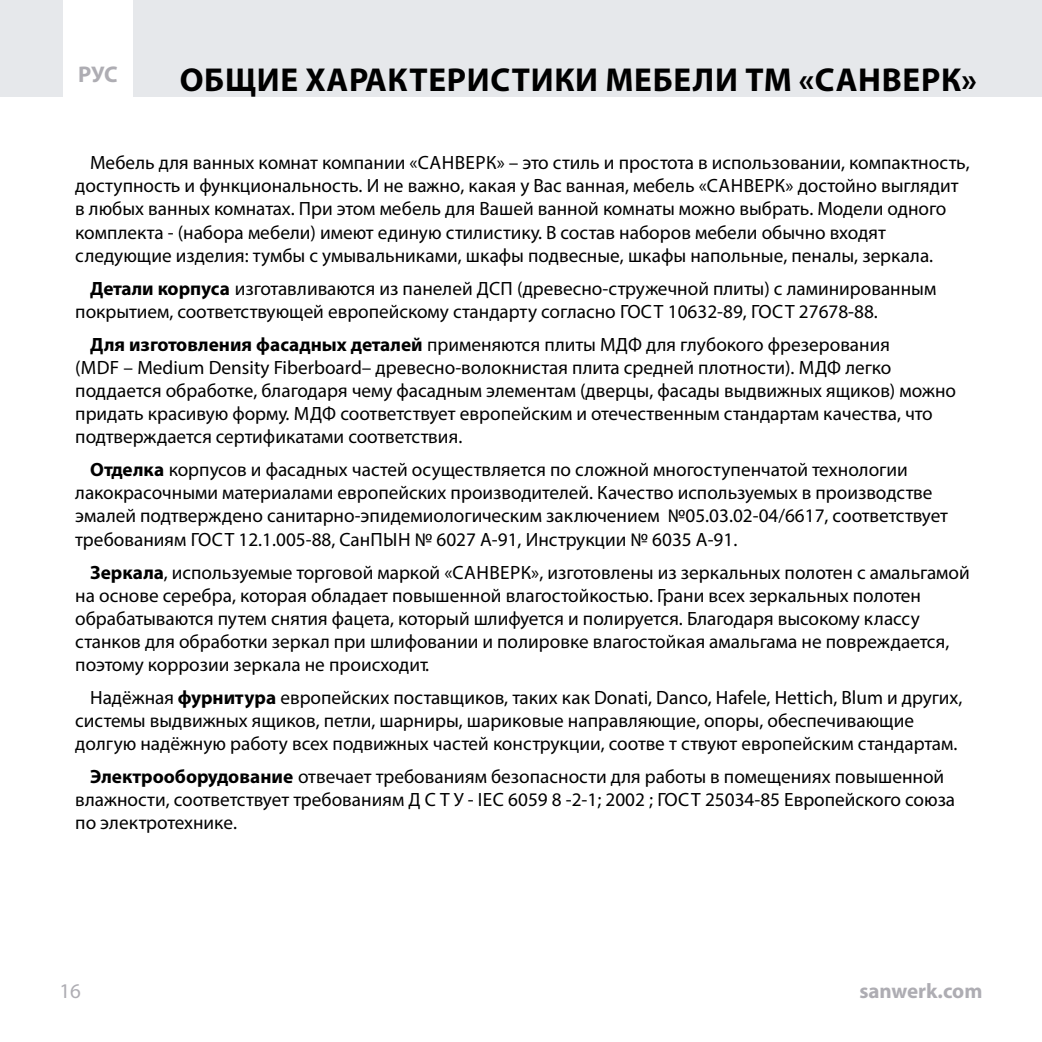
<style>
.page{position:relative;width:1042px;height:1042px;background:#fff}
.page>*{position:absolute;margin:0;border:0;box-sizing:border-box;transform-origin:0 0}
.t1{font:700 33.25px "Myriad Pro";letter-spacing:.02em;color:#000}
.t2{font:700 22.75px "Myriad Pro";color:#aeadb3}
.t3{font:700 21px "Myriad Pro";color:#aeadb3}
.t4{font:21px "Myriad Pro";color:#aeadb3}
.t5{font:19.25px/23.1px "Myriad Pro";color:#000}
.s1{font-weight:700}
</style>
<div class="page">
<p class="t2" style="left:78px;top:60px;width:41px">РУС</p>
<h1 class="t1" style="left:180px;top:58px;width:798px">ОБЩИЕ ХАРАКТЕРИСТИКИ МЕБЕЛИ ТМ «САНВЕРК»</h1>
<p class="t5" style="left:75px;top:151px;width:896px;text-indent:15px">Мебель для ванных комнат компании «САНВЕРК» – это стиль и простота в использовании, компактность, доступность и функциональность. И не важно, какая у Вас ванная, мебель «САНВЕРК» достойно выглядит в любых ванных комнатах. При этом мебель для Вашей ванной комнаты можно выбрать. Модели одного комплекта - (набора мебели) имеют единую стилистику. В состав наборов мебели обычно входят следующие изделия: тумбы с умывальниками, шкафы подвесные, шкафы напольные, пеналы, зеркала.</p>
<p class="t5" style="left:75px;top:276px;width:862px;text-indent:15px"><span class="s1">Детали корпуса</span> изготавливаются из панелей ДСП (древесно-стружечной плиты) с ламинированным покрытием, соответствующей европейскому стандарту согласно ГОСТ 10632-89, ГОСТ 27678-88.</p>
<p class="t5" style="left:75px;top:332px;width:882px;text-indent:15px"><span class="s1">Для изготовления фасадных деталей</span> применяются плиты MДФ для глубокого фрезерования<br>(MDF – Medium Density Fiberboard– древесно-волокнистая плита средней плотности). МДФ легко поддается обработке, благодаря чему фасадным элементам (дверцы, фасады выдвижных ящиков) можно придать красивую форму. МДФ соответствует европейским и отечественным стандартам качества, что подтверждается сертификатами соответствия.</p>
<p class="t5" style="left:75px;top:458px;width:874px;text-indent:15px"><span class="s1">Отделка</span> корпусов и фасадных частей осуществляется по сложной многоступенчатой технологии лакокрасочными материалами европейских производителей. Качество используемых в производстве эмалей подтверждено санитарно-эпидемиологическим заключением №05.03.02-04/6617, соответствует требованиям ГОСТ 12.1.005-88, СанПЫН № 6027 А-91, Инструкции № 6035 А-91.</p>
<p class="t5" style="left:75px;top:560px;width:896px;text-indent:15px"><span class="s1">Зеркала</span>, используемые торговой маркой «САНВЕРК», изготовлены из зеркальных полотен с амальгамой на основе серебра, которая обладает повышенной влагостойкостью. Грани всех зеркальных полотен обрабатываются путем снятия фацета, который шлифуется и полируется. Благодаря высокому классу станков для обработки зеркал при шлифовании и полировке влагостойкая амальгама не повреждается, поэтому коррозии зеркала не происходит.</p>
<p class="t5" style="left:75px;top:686px;width:889px;text-indent:15px">Надёжная <span class="s1">фурнитура</span> европейских поставщиков, таких как Donati, Danco, Hafele, Hettich, Blum и других, системы выдвижных ящиков, петли, шарниры, шариковые направляющие, опоры, обеспечивающие долгую надёжную работу всех подвижных частей конструкции, соотве т ствуют европейским стандартам.</p>
<p class="t5" style="left:75px;top:765px;width:881px;text-indent:15px"><span class="s1">Электрооборудование</span> отвечает требованиям безопасности для работы в помещениях повышенной влажности, соответствует требованиям Д С Т У - ІЕС 6059 8 -2-1; 2002 ; ГОСТ 25034-85 Европейского союза по электротехнике.</p>
<p class="t4" style="left:60px;top:978px;width:23px">16</p>
<p class="t3" style="left:859px;top:977px;width:125px">sanwerk.com</p>
</div>
